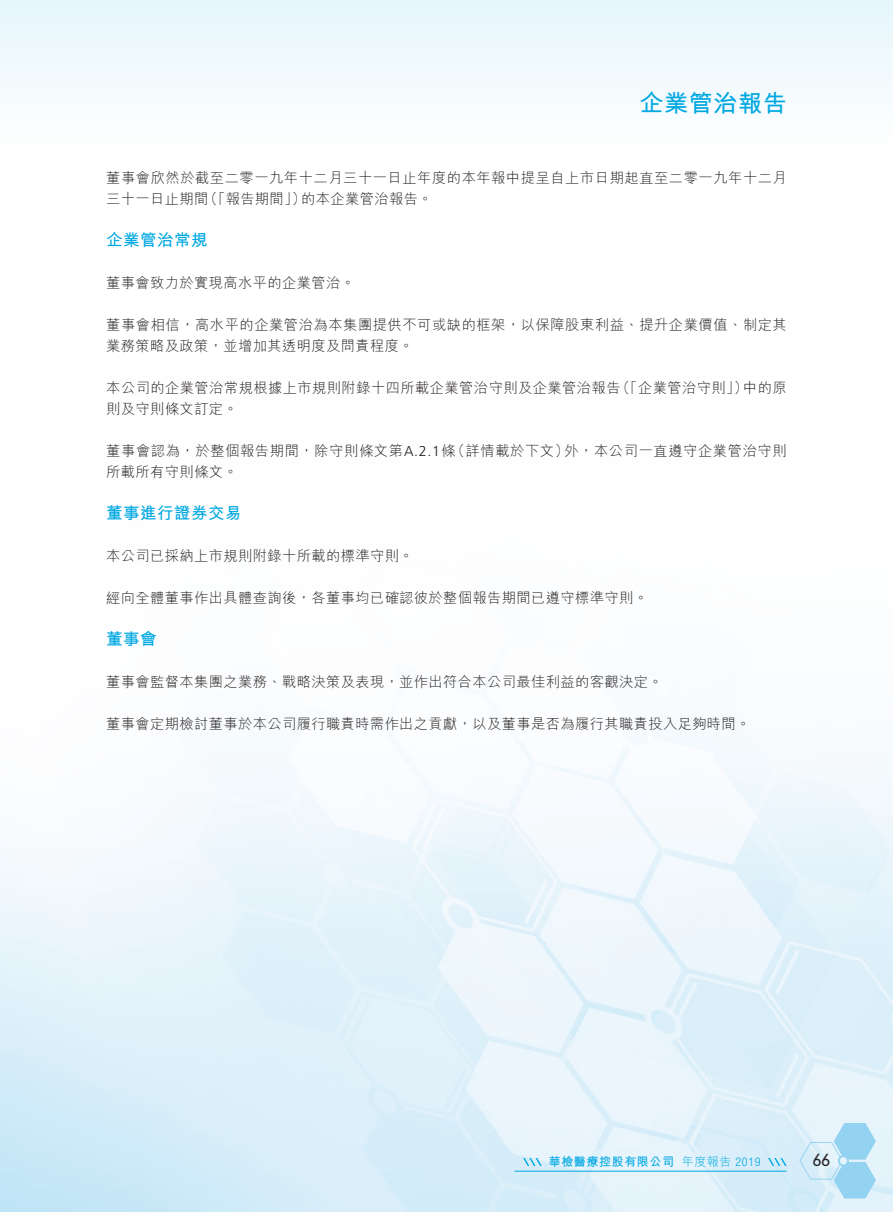
<style>
.page{position:relative;width:893px;height:1212px;background:#fff}
.page>*{position:absolute;margin:0;border:0;box-sizing:border-box;transform-origin:0 0}
.t1{font:700 24px "M Hei HK";letter-spacing:.03em;color:#00a8e2}
.t2{font:700 16.5px "M Hei HK";letter-spacing:.03em;color:#00a8e2}
.t3{font:300 16.5px "DIN Neuzeit Grotesk Std";color:#231f20}
.t4{font:300 14.25px/21px "M Hei HK";letter-spacing:.03em;color:#231f20}
.t5{font:700 12px "M Hei HK";letter-spacing:.05em;color:#00a8e2}
.t6{font:300 12px "M Hei HK";color:#00a8e2}
.s1{font-family:"Frutiger LT Std"}
.s2{font-family:"Helvetica Neue LT Std";font-stretch:condensed}
</style>
<div class="page">
<svg style="left:799px;top:1123px;width:77px;height:75px"></svg>
<div style="left:0;top:0;width:893px;height:170px;background:#f4fbfd"></div>
<svg style="left:523px;top:1158px;width:19px;height:8px"></svg>
<svg style="left:768px;top:1158px;width:19px;height:8px"></svg>
<hr style="left:514px;top:1171px;width:273px;height:1px;background:#00a8e2">
<h1 class="t1" style="left:639px;top:85px;width:149px">企業管治報告</h1>
<p class="t4" style="left:301px;top:167px;width:487px;text-indent:-195px">董事會欣然於截至二零一九年十二月三十一日止年度的本年報中提呈自上市日期起直至二零一九年十二月的本企業管治報告。</p>
<p class="t4" style="left:203px;top:188px;width:104px">（「報告期間」）</p>
<p class="t4" style="left:106px;top:188px;width:104px">三十一日止期間</p>
<p class="t2" style="left:106px;top:228px;width:103px">企業管治常規</p>
<p class="t4" style="left:106px;top:272px;width:250px">董事會致力於實現高水平的企業管治。</p>
<p class="t4" style="left:106px;top:314px;width:682px">董事會相信，高水平的企業管治為本集團提供不可或缺的框架，以保障股東利益、提升企業價值、制定其業務策略及政策，並增加其透明度及問責程度。</p>
<p class="t4" style="left:743px;top:377px;width:45px">中的原</p>
<p class="t4" style="left:616px;top:377px;width:134px">（「企業管治守則」）</p>
<p class="t4" style="left:106px;top:377px;width:516px">本公司的企業管治常規根據上市規則附錄十四所載企業管治守則及企業管治報告則及守則條文訂定。</p>
<p class="t4" style="left:564px;top:440px;width:224px">外，本公司一直遵守企業管治守則</p>
<p class="t4" style="left:451px;top:440px;width:120px">（詳情載於下文）</p>
<p class="t4" style="left:106px;top:440px;width:351px">董事會認為，於整個報告期間，除守則條文第<span class="s1">A.2.1</span>條所載所有守則條文。</p>
<p class="t2" style="left:106px;top:501px;width:137px">董事進行證券交易</p>
<p class="t4" style="left:106px;top:545px;width:309px">本公司已採納上市規則附錄十所載的標準守則。</p>
<p class="t4" style="left:106px;top:587px;width:543px">經向全體董事作出具體查詢後，各董事均已確認彼於整個報告期間已遵守標準守則。</p>
<p class="t2" style="left:106px;top:627px;width:52px">董事會</p>
<p class="t4" style="left:106px;top:671px;width:558px">董事會監督本集團之業務、戰略決策及表現，並作出符合本公司最佳利益的客觀決定。</p>
<p class="t4" style="left:106px;top:713px;width:646px">董事會定期檢討董事於本公司履行職責時需作出之貢獻，以及董事是否為履行其職責投入足夠時間。</p>
<p class="t5" style="left:549px;top:1153px;width:127px">華檢醫療控股有限公司</p>
<p class="t6" style="left:682px;top:1156px;width:80px">年度報告 <span class="s2">2019</span></p>
<p class="t3" style="left:813px;top:1150px;width:19px">66</p>
</div>
